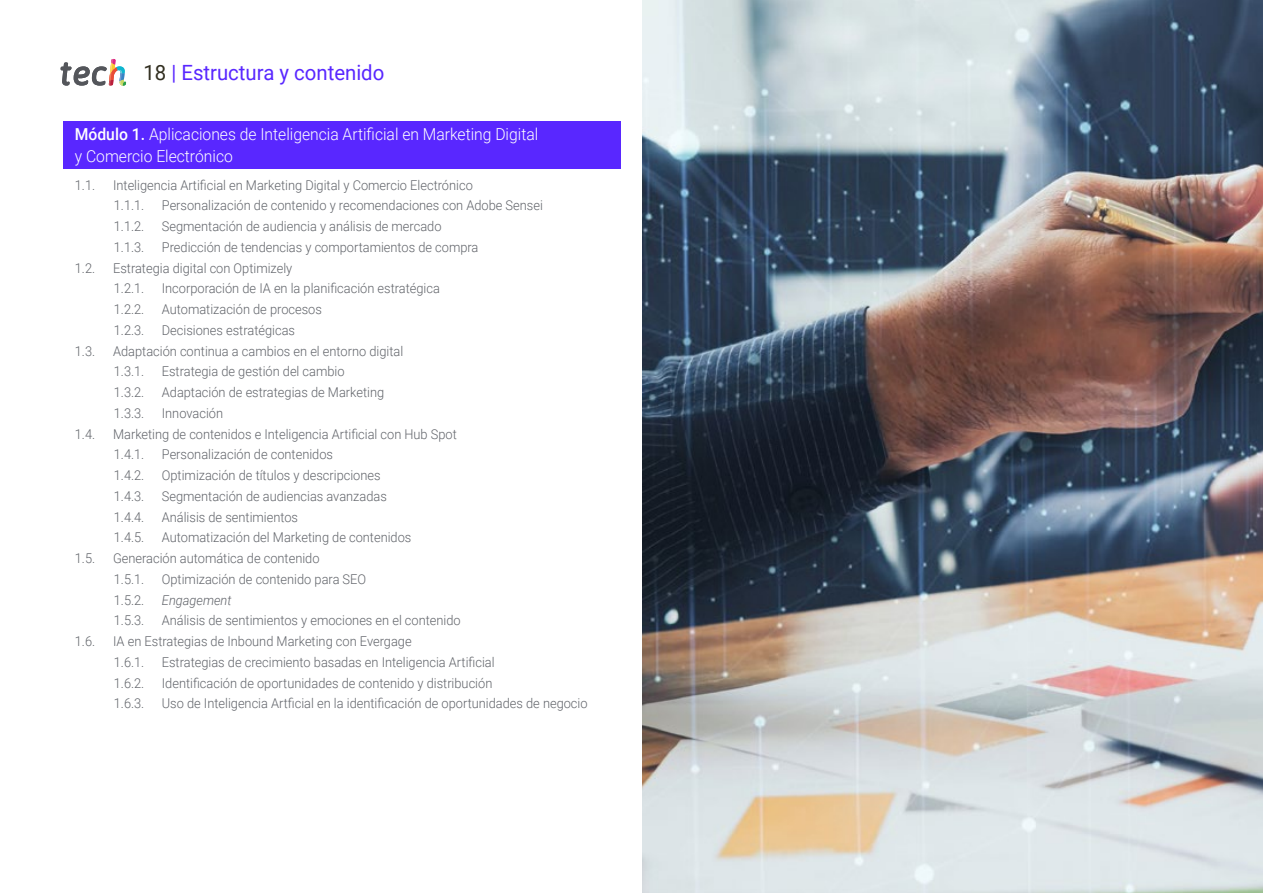
<style>
.page{position:relative;width:1263px;height:893px;background:#fff}
.page>*{position:absolute;margin:0;border:0;box-sizing:border-box;transform-origin:0 0}
.t1{font:21px "Roboto";color:#5927ff}
.t2{font:300 16.5px/22.5px "Roboto";color:#fff;scale:.95 1}
.t3{font:300 13.5px/20.7px "Roboto";color:#61646a;scale:.95 1}
.t4{font:italic 300 13.5px "Roboto";color:#61646a;scale:.95 1}
.s1{color:#312e20}
.s2{font-weight:500}
</style>
<div class="page">
<img style="left:642px;top:0;width:621px;height:893px">
<div style="left:64px;top:121px;width:557px;height:48px;background:#5927ff"></div>
<svg style="left:61px;top:59px;width:65px;height:27px"></svg>
<h1 class="t1" style="left:144px;top:57px;width:242px"><span class="s1">18</span> | Estructura y contenido</h1>
<p class="t2" style="left:75px;top:122px;width:489px"><span class="s2">Módulo 1.</span> Aplicaciones de Inteligencia Artificial en Marketing Digital y Comercio Electrónico</p>
<p class="t3" style="left:75px;top:174px;width:23px">1.1.</p>
<p class="t3" style="left:113px;top:174px;width:380px">Inteligencia Artificial en Marketing Digital y Comercio Electrónico<br>1.1.1.</p>
<p class="t3" style="left:162px;top:195px;width:403px">Personalización de contenido y recomendaciones con Adobe Sensei</p>
<p class="t3" style="left:114px;top:215px;width:34px">1.1.2.</p>
<p class="t3" style="left:162px;top:215px;width:296px">Segmentación de audiencia y análisis de mercado</p>
<p class="t3" style="left:114px;top:236px;width:34px">1.1.3.</p>
<p class="t3" style="left:162px;top:236px;width:335px">Predicción de tendencias y comportamientos de compra</p>
<p class="t3" style="left:75px;top:257px;width:23px">1.2.</p>
<p class="t3" style="left:113px;top:257px;width:190px">Estrategia digital con Optimizely<br>1.2.1.</p>
<p class="t3" style="left:162px;top:278px;width:294px">Incorporación de IA en la planificación estratégica</p>
<p class="t3" style="left:114px;top:298px;width:34px">1.2.2.</p>
<p class="t3" style="left:162px;top:298px;width:170px">Automatización de procesos</p>
<p class="t3" style="left:114px;top:319px;width:34px">1.2.3.</p>
<p class="t3" style="left:162px;top:319px;width:142px">Decisiones estratégicas</p>
<p class="t3" style="left:75px;top:340px;width:23px">1.3.</p>
<p class="t3" style="left:113px;top:340px;width:307px">Adaptación continua a cambios en el entorno digital<br>1.3.1.</p>
<p class="t3" style="left:162px;top:361px;width:194px">Estrategia de gestión del cambio</p>
<p class="t3" style="left:114px;top:381px;width:34px">1.3.2.</p>
<p class="t3" style="left:162px;top:381px;width:235px">Adaptación de estrategias de Marketing</p>
<p class="t3" style="left:114px;top:402px;width:34px">1.3.3.</p>
<p class="t3" style="left:162px;top:402px;width:66px">Innovación</p>
<p class="t3" style="left:75px;top:423px;width:23px">1.4.</p>
<p class="t3" style="left:113px;top:423px;width:363px">Marketing de contenidos e Inteligencia Artificial con Hub Spot<br>1.4.1.</p>
<p class="t3" style="left:162px;top:444px;width:182px">Personalización de contenidos</p>
<p class="t3" style="left:114px;top:464px;width:34px">1.4.2.</p>
<p class="t3" style="left:162px;top:464px;width:232px">Optimización de títulos y descripciones</p>
<p class="t3" style="left:114px;top:485px;width:34px">1.4.3.</p>
<p class="t3" style="left:162px;top:485px;width:238px">Segmentación de audiencias avanzadas</p>
<p class="t3" style="left:114px;top:506px;width:34px">1.4.4.</p>
<p class="t3" style="left:162px;top:506px;width:145px">Análisis de sentimientos</p>
<p class="t3" style="left:114px;top:527px;width:34px">1.4.5.</p>
<p class="t3" style="left:162px;top:527px;width:264px">Automatización del Marketing de contenidos</p>
<p class="t3" style="left:75px;top:547px;width:23px">1.5.</p>
<p class="t3" style="left:113px;top:547px;width:219px">Generación automática de contenido<br>1.5.1.</p>
<p class="t3" style="left:162px;top:568px;width:217px">Optimización de contenido para SEO</p>
<p class="t3" style="left:114px;top:589px;width:34px">1.5.2.</p>
<p class="t4" style="left:162px;top:590px;width:75px">Engagement</p>
<p class="t3" style="left:114px;top:610px;width:34px">1.5.3.</p>
<p class="t3" style="left:162px;top:610px;width:316px">Análisis de sentimientos y emociones en el contenido</p>
<p class="t3" style="left:75px;top:630px;width:23px">1.6.</p>
<p class="t3" style="left:113px;top:630px;width:316px">IA en Estrategias de Inbound Marketing con Evergage<br>1.6.1.</p>
<p class="t3" style="left:162px;top:651px;width:352px">Estrategias de crecimiento basadas en Inteligencia Artificial</p>
<p class="t3" style="left:114px;top:672px;width:34px">1.6.2.</p>
<p class="t3" style="left:162px;top:672px;width:349px">Identificación de oportunidades de contenido y distribución</p>
<p class="t3" style="left:114px;top:693px;width:34px">1.6.3.</p>
<p class="t3" style="left:162px;top:693px;width:450px">Uso de Inteligencia Artficial en la identificación de oportunidades de negocio</p>
</div>
